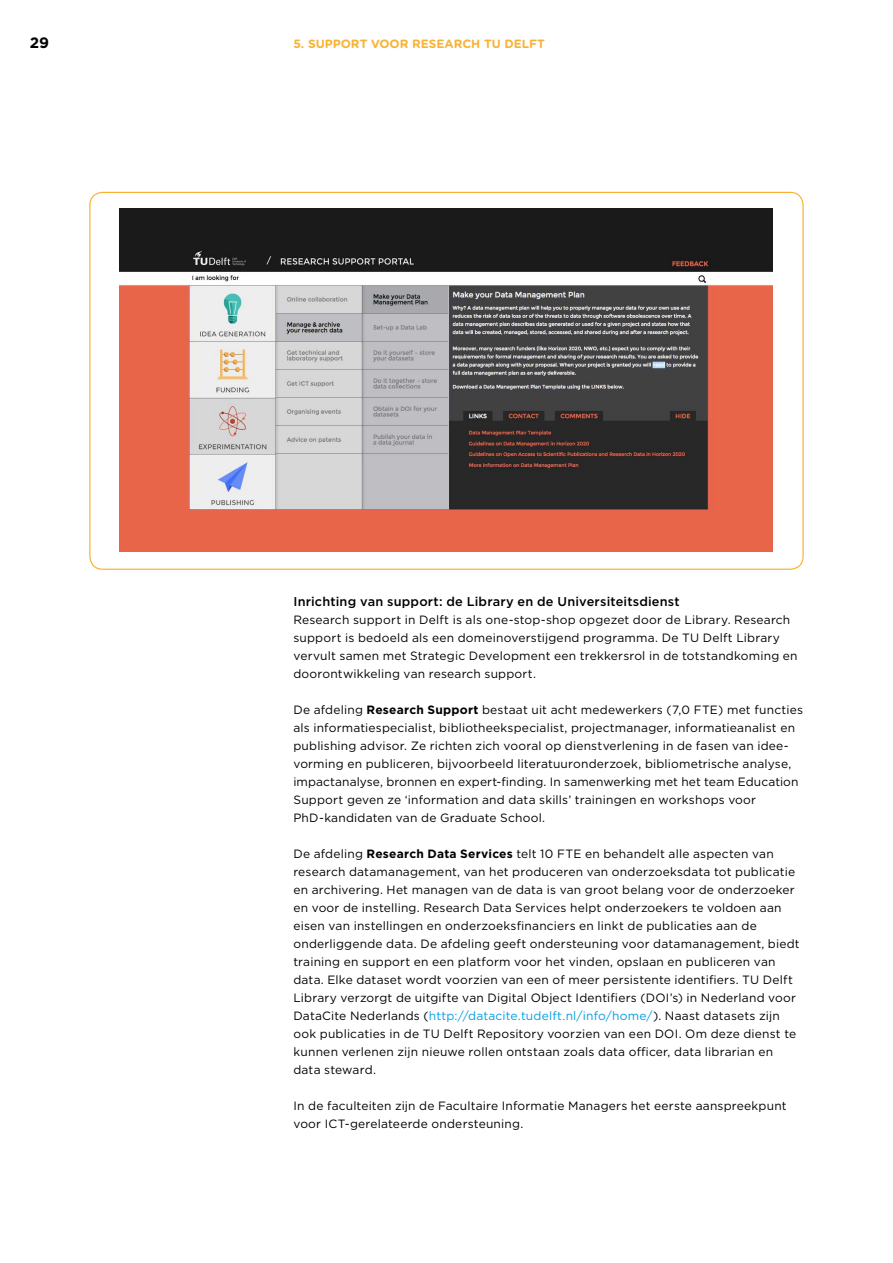
<style>
.page{position:relative;width:893px;height:1263px;background:#fff}
.page>*{position:absolute;margin:0;border:0;box-sizing:border-box;transform-origin:0 0}
.t1{font:700 15px "Gotham";color:#000}
.t2{font:500 12.75px "Gotham";letter-spacing:.015em;color:#000}
.t3{font:12px/18px "Gotham";letter-spacing:.015em;color:#000}
.t4{font:700 12px "Gotham Rounded";color:#f9b234}
.s1{font-weight:700}
.s2{color:#009fe3}
</style>
<div class="page">
<img style="left:119px;top:208px;width:654px;height:344px">
<p class="t1" style="left:30px;top:33px;width:21px">29</p>
<p class="t4" style="left:293px;top:35px;width:253px">5. SUPPORT VOOR RESEARCH TU DELFT</p>
<p class="t2" style="left:293px;top:593px;width:388px">Inrichting van support: de Library en de Universiteitsdienst</p>
<p class="t3" style="left:293px;top:610px;width:506px">Research support in Delft is als one-stop-shop opgezet door de Library. Research support is bedoeld als een domeinoverstijgend programma. De TU Delft Library vervult samen met Strategic Development een trekkersrol in de totstandkoming en doorontwikkeling van research support.</p>
<p class="t3" style="left:293px;top:700px;width:511px">De afdeling <span class="s1">Research Support</span> bestaat uit acht medewerkers (7,0 FTE) met functies als informatiespecialist, bibliotheekspecialist, projectmanager, informatieanalist en publishing advisor. Ze richten zich vooral op dienstverlening in de fasen van idee&shy;vorming en publiceren, bijvoorbeeld literatuuronderzoek, bibliometrische analyse, impactanalyse, bronnen en expert-finding. In samenwerking met het team Education Support geven ze ‘information and data skills’ trainingen en workshops voor PhD-kandidaten van de Graduate School.</p>
<p class="t3" style="left:293px;top:844px;width:508px">De afdeling <span class="s1">Research Data Services</span> telt 10 FTE en behandelt alle aspecten van research datamanagement, van het produceren van onderzoeksdata tot publicatie en archivering. Het managen van de data is van groot belang voor de onderzoeker en voor de instelling. Research Data Services helpt onderzoekers te voldoen aan eisen van instellingen en onderzoeksfinanciers en linkt de publicaties aan de onderliggende data. De afdeling geeft ondersteuning voor datamanagement, biedt training en support en een platform voor het vinden, opslaan en publiceren van data. Elke dataset wordt voorzien van een of meer persistente identifiers. TU Delft Library verzorgt de uitgifte van Digital Object Identifiers (DOI’s) in Nederland voor DataCite Nederlands (<span class="s2">http://datacite.tudelft.nl/info/home/</span>). Naast datasets zijn ook publicaties in de TU Delft Repository voorzien van een DOI. Om deze dienst te kunnen verlenen zijn nieuwe rollen ontstaan zoals data officer, data librarian en data steward.</p>
<p class="t3" style="left:293px;top:1096px;width:495px">In de faculteiten zijn de Facultaire Informatie Managers het eerste aanspreekpunt voor ICT-gerelateerde ondersteuning.</p>
</div>
